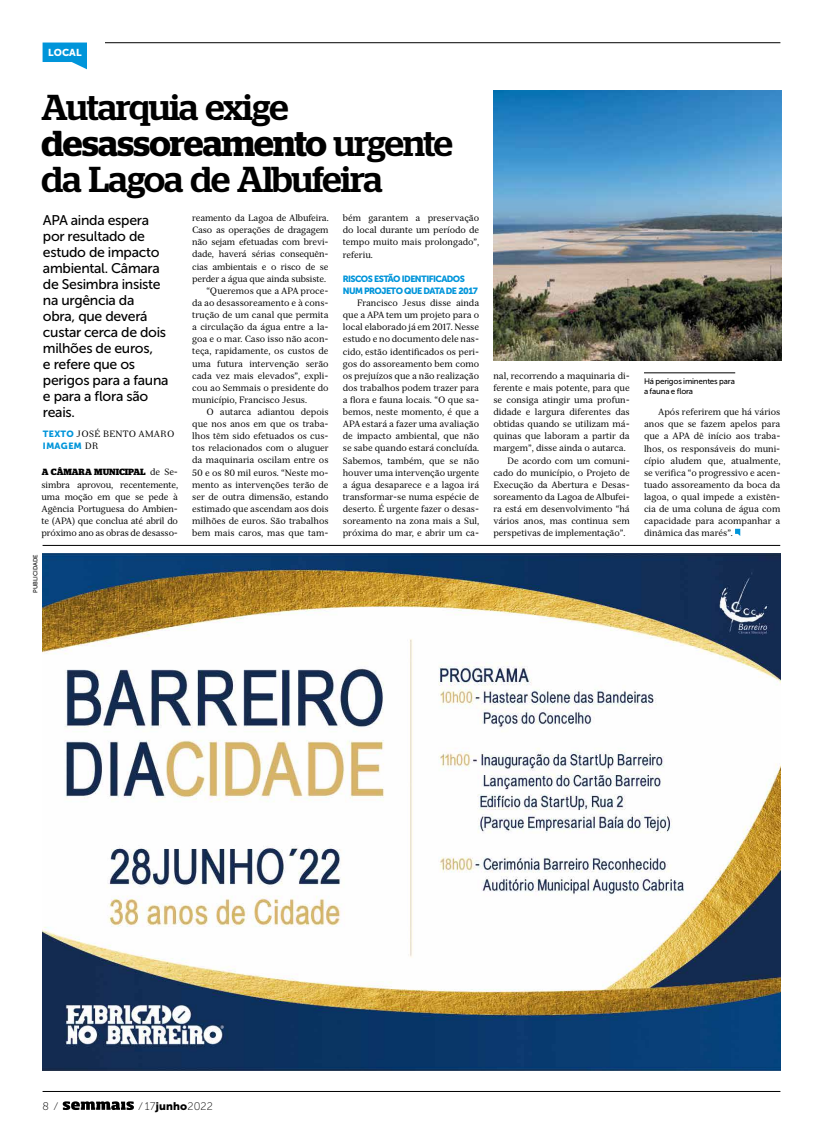
<style>
.page{position:relative;width:823px;height:1134px;background:#fff}
.page>*{position:absolute;margin:0;border:0;box-sizing:border-box;transform-origin:0 0}
.t1{font:500 36px/36px "Stag";letter-spacing:-.025em;color:#000}
.t2{font:14px/16px "Museo Sans Cyrl 500";letter-spacing:-.02em;color:#000}
.t3{font:11px "Museo Sans Cyrl 100";letter-spacing:.015em;color:#000}
.t4{font:10px "Museo Sans Cyrl 900";letter-spacing:.01em;color:#fff}
.t5{font:9px/12.1px "Serif 12 Beta";letter-spacing:-.005em;color:#000;text-align:justify}
.t6{font:9px/12.1px "Museo Sans Cyrl 900";letter-spacing:-.06em;color:#0095da}
.t7{font:700 9px "Stag";color:#000}
.t8{font:9px "Serif 12 Beta";letter-spacing:.03em;color:#000}
.t9{font:8px/10px "Museo Sans Cyrl 500";letter-spacing:-.025em;color:#000}
.t10{font:6px "Museo Sans Cyrl 500";color:#000}
.s1{font-weight:600}
.s2{font-family:"Museo Sans Cyrl 900";color:#0095da}
.s3{font-family:"Serif 12 Beta";color:#000}
.s4{font-family:"Serif 12 Beta";font-weight:400}
.s5{font-family:"Museo Sans Cyrl 900"}
</style>
<div class="page">
<svg style="left:63px;top:1101px;width:71px;height:9px"></svg>
<hr style="left:43px;top:1091px;width:737px;height:1px;background:#000">
<img style="left:43px;top:554px;width:737px;height:517px">
<hr style="left:43px;top:545px;width:736px;height:1px;background:#000">
<hr style="left:91px;top:43px;width:689px;height:1px;background:#000">
<svg style="left:43px;top:43px;width:44px;height:26px"></svg>
<div style="left:87px;top:42px;width:17px;height:27px;background:#fff"></div>
<svg style="left:735px;top:529px;width:4px;height:6px"></svg>
<img style="left:493px;top:91px;width:288px;height:269px">
<hr style="left:643px;top:373px;width:91px;height:1px;background:#000">
<p class="t4" style="left:48px;top:47px;width:35px">LOCAL</p>
<h1 class="t1" style="left:42px;top:88px;width:412px">Autarquia exige <span class="s1">desassoreamento</span> urgente da Lagoa de Albufeira</h1>
<h2 class="t2" style="left:43px;top:212px;width:127px">APA ainda espera por resultado de estudo de impacto ambiental. Câmara de Sesimbra insiste na urgência da obra, que deverá custar cerca de dois milhões de euros,<br>e refere que os perigos para a fauna e para a flora são reais.</h2>
<p class="t8" style="left:43px;top:429px;width:133px"><span class="s2">TEXTO</span> JOSÉ BENTO AMARO</p>
<p class="t6" style="left:43px;top:440px;width:57px">IMAGEM <span class="s3">DR</span></p>
<p class="t5" style="left:192px;top:212px;width:138px">reamento da Lagoa de Albufeira.</p>
<p class="t5" style="left:192px;top:224px;width:138px">Caso as operações de dragagem</p>
<p class="t5" style="left:192px;top:236px;width:138px">não sejam efetuadas com brevi-</p>
<p class="t5" style="left:192px;top:248px;width:138px">dade, haverá sérias consequên-</p>
<p class="t5" style="left:192px;top:260px;width:138px">cias ambientais e o risco de se</p>
<p class="t5" style="left:192px;top:273px;width:135px">perder a água que ainda subsiste.</p>
<p class="t5" style="left:206px;top:285px;width:124px">“Queremos que a APA proce-</p>
<p class="t5" style="left:192px;top:297px;width:138px">da ao desassoreamento e à cons-</p>
<p class="t5" style="left:192px;top:309px;width:138px">trução de um canal que permita</p>
<p class="t5" style="left:192px;top:321px;width:138px">a circulação da água entre a la-</p>
<p class="t5" style="left:192px;top:333px;width:138px">goa e o mar. Caso isso não acon-</p>
<p class="t5" style="left:192px;top:345px;width:138px">teça, rapidamente, os custos de</p>
<p class="t5" style="left:192px;top:357px;width:138px">uma futura intervenção serão</p>
<p class="t5" style="left:192px;top:369px;width:138px">cada vez mais elevados”, expli-</p>
<p class="t5" style="left:192px;top:382px;width:138px">cou ao Semmais o presidente do</p>
<p class="t5" style="left:192px;top:394px;width:116px">município, Francisco Jesus.</p>
<p class="t5" style="left:206px;top:406px;width:124px">O autarca adiantou depois</p>
<p class="t5" style="left:192px;top:418px;width:138px">que nos anos em que os traba-</p>
<p class="t5" style="left:192px;top:430px;width:138px">lhos têm sido efetuados os cus-</p>
<p class="t5" style="left:192px;top:442px;width:138px">tos relacionados com o aluguer</p>
<p class="t5" style="left:192px;top:454px;width:138px">da maquinaria oscilam entre os</p>
<p class="t5" style="left:192px;top:466px;width:138px">50 e os 80 mil euros. “Neste mo-</p>
<p class="t5" style="left:192px;top:478px;width:138px">mento as intervenções terão de</p>
<p class="t5" style="left:192px;top:491px;width:138px">ser de outra dimensão, estando</p>
<p class="t5" style="left:192px;top:503px;width:138px">estimado que ascendam aos dois</p>
<p class="t5" style="left:192px;top:515px;width:138px">milhões de euros. São trabalhos</p>
<p class="t5" style="left:192px;top:527px;width:138px">bem mais caros, mas que tam-</p>
<p class="t5" style="left:342px;top:212px;width:138px">bém garantem a preservação do local durante um período de tempo muito mais prolongado”, referiu.</p>
<p class="t6" style="left:342px;top:273px;width:136px">RISCOS ESTÃO IDENTIFICADOS<br>NUM PROJETO QUE DATA DE 2017</p>
<p class="t5" style="left:342px;top:297px;width:138px;text-indent:14px">Francisco Jesus disse ainda que a APA tem um projeto para o local elaborado já em 2017. Nesse estudo e no documento dele nas&shy;cido, estão identificados os peri&shy;gos do assoreamento bem como os prejuízos que a não realização dos trabalhos podem trazer para a flora e fauna locais. “O que sa&shy;bemos, neste momento, é que a APA estará a fazer uma avaliação de impacto ambiental, que não se sabe quando estará concluída.<br>Sabemos, também, que se não houver uma intervenção urgente a água desaparece e a lagoa irá transformar-se numa espécie de deserto. É urgente fazer o desas&shy;soreamento na zona mais a Sul, próxima do mar, e abrir um ca-</p>
<p class="t7" style="left:42px;top:467px;width:138px">A CÂMARA MUNICIPAL <span class="s4">de Se-</span></p>
<p class="t5" style="left:42px;top:478px;width:138px">simbra aprovou, recentemente, uma moção em que se pede à Agência Portuguesa do Ambien&shy;te (APA) que conclua até abril do próximo ano as obras de desasso-</p>
<p class="t10" style="left:32px;top:593px;width:40px;rotate:-90deg">PUBLICIDADE</p>
<p class="t5" style="left:493px;top:370px;width:138px">nal, recorrendo a maquinaria di-</p>
<p class="t5" style="left:493px;top:382px;width:138px">ferente e mais potente, para que</p>
<p class="t5" style="left:493px;top:394px;width:138px">se consiga atingir uma profun-</p>
<p class="t5" style="left:493px;top:406px;width:138px">didade e largura diferentes das</p>
<p class="t5" style="left:493px;top:418px;width:138px">obtidas quando se utilizam má-</p>
<p class="t5" style="left:493px;top:430px;width:138px">quinas que laboram a partir da</p>
<p class="t5" style="left:493px;top:442px;width:134px">margem”, disse ainda o autarca.</p>
<p class="t5" style="left:507px;top:454px;width:124px">De acordo com um comuni-</p>
<p class="t5" style="left:493px;top:466px;width:138px">cado do município, o Projeto de</p>
<p class="t5" style="left:493px;top:479px;width:138px">Execução da Abertura e Desas-</p>
<p class="t5" style="left:493px;top:491px;width:138px">soreamento da Lagoa de Albufei-</p>
<p class="t5" style="left:493px;top:503px;width:138px">ra está em desenvolvimento “há</p>
<p class="t5" style="left:493px;top:515px;width:138px">vários anos, mas continua sem</p>
<p class="t5" style="left:493px;top:527px;width:133px">perspetivas de implementação”.</p>
<p class="t9" style="left:643px;top:377px;width:92px">Há perigos iminentes para a fauna e flora</p>
<p class="t5" style="left:643px;top:406px;width:138px;text-indent:14px">Após referirem que há vários anos que se fazem apelos para que a APA dê início aos traba&shy;lhos, os responsáveis do muni&shy;cípio aludem que, atualmente, se verifica “o progressivo e acen&shy;tuado assoreamento da boca da lagoa, o qual impede a existên&shy;cia de uma coluna de água com capacidade para acompanhar a dinâmica das marés”.</p>
<p class="t3" style="left:43px;top:1100px;width:16px">8 ⁄</p>
<p class="t3" style="left:140px;top:1100px;width:74px">⁄ 17<span class="s5">junho</span>2022</p>
</div>
